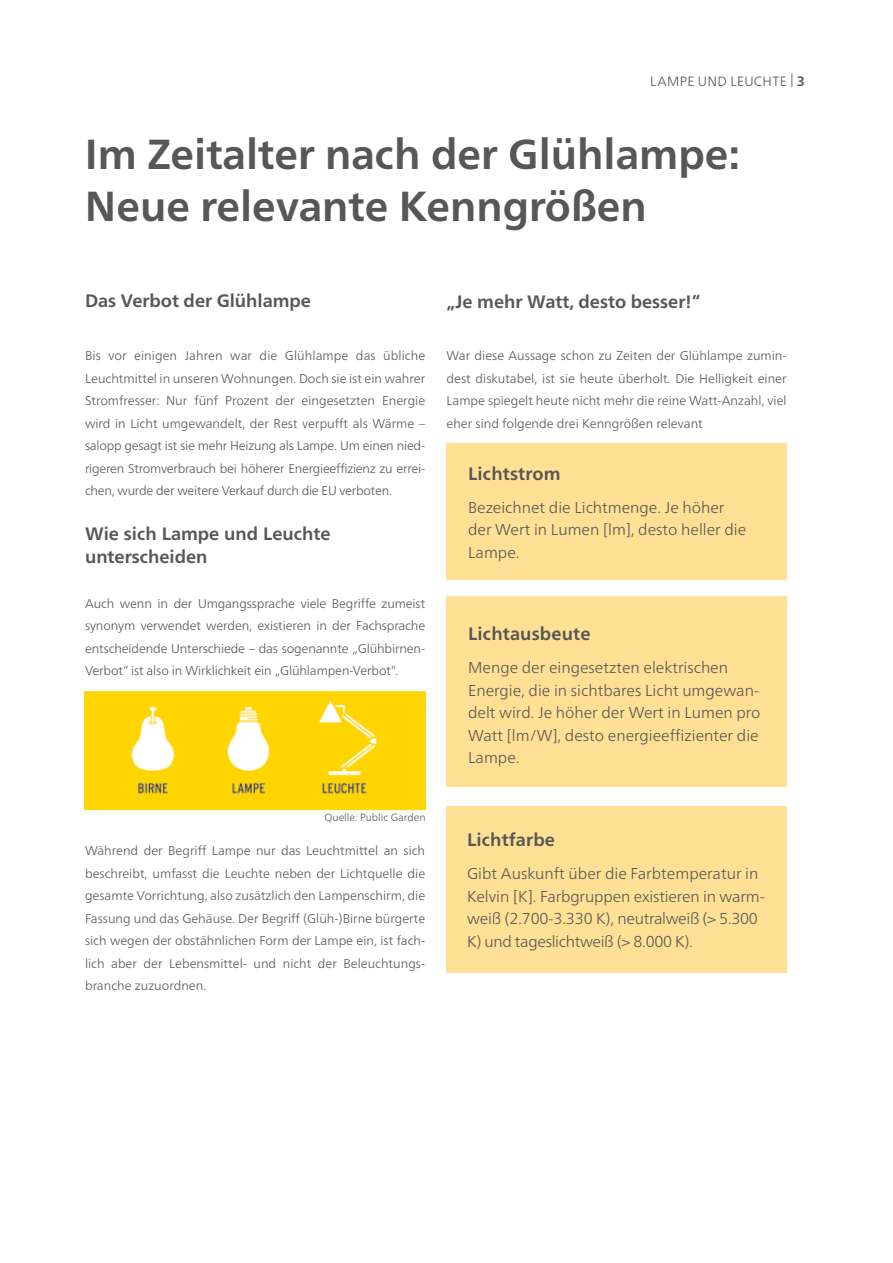
<style>
.page{position:relative;width:893px;height:1263px;background:#fff}
.page>*{position:absolute;margin:0;border:0;box-sizing:border-box;transform-origin:0 0}
.t1{font:700 42px/52.5px "Frutiger Neue LT Pro";color:#575756}
.t2{font:700 18px/22.5px "Frutiger Neue LT Pro";color:#575756}
.t3{font:300 15.75px/22.5px "Frutiger Neue LT Pro";color:#575756}
.t4{font:300 13.5px "Frutiger Neue LT Pro";letter-spacing:.025em;color:#575756}
.t5{font:300 12.75px/22.5px "Frutiger Neue LT Pro";letter-spacing:-.01em;color:#575756;text-align:justify}
.t6{font:300 10.5px "Frutiger Neue LT Pro";color:#575756}
.s1{font-weight:700}
</style>
<div class="page">
<div style="left:446px;top:443px;width:341px;height:137px;background:#ffe095"></div>
<div style="left:446px;top:596px;width:341px;height:191px;background:#ffe095"></div>
<div style="left:446px;top:806px;width:341px;height:167px;background:#ffe095"></div>
<img style="left:85px;top:692px;width:341px;height:118px">
<p class="t4" style="left:650px;top:73px;width:156px">LAMPE UND LEUCHTE | <span class="s1">3</span></p>
<h1 class="t1" style="left:85px;top:127px;width:657px">Im Zeitalter nach der Glühlampe:<br>Neue relevante Kenngrößen</h1>
<h2 class="t2" style="left:85px;top:289px;width:228px">Das Verbot der Glühlampe</h2>
<p class="t5" style="left:85px;top:344px;width:342px">Bis vor einigen Jahren war die Glühlampe das übliche Leuchtmittel in unseren Wohnungen. Doch sie ist ein wahrer Stromfresser: Nur fünf Prozent der eingesetzten Energie wird in Licht umgewandelt, der Rest verpufft als Wärme – salopp gesagt ist sie mehr Heizung als Lampe. Um einen nied&shy;rigeren Stromverbrauch bei höherer Energieeffizienz zu errei&shy;chen, wurde der weitere Verkauf durch die EU verboten.</p>
<h2 class="t2" style="left:85px;top:522px;width:247px">Wie sich Lampe und Leuchte unterscheiden</h2>
<p class="t5" style="left:85px;top:592px;width:342px">Auch wenn in der Umgangssprache viele Begriffe zumeist synonym verwendet werden, existieren in der Fachsprache entscheidende Unterschiede – das sogenannte „Glühbirnen-Verbot“ ist also in Wirklichkeit ein „Glühlampen-Verbot“.</p>
<p class="t6" style="left:324px;top:811px;width:103px">Quelle: Public Garden</p>
<p class="t5" style="left:85px;top:839px;width:342px">Während der Begriff Lampe nur das Leuchtmittel an sich beschreibt, umfasst die Leuchte neben der Lichtquelle die gesamte Vorrichtung, also zusätzlich den Lampenschirm, die Fassung und das Gehäuse. Der Begriff (Glüh-)Birne bürgerte sich wegen der obstähnlichen Form der Lampe ein, ist fach&shy;lich aber der Lebensmittel- und nicht der Beleuchtungs&shy;branche zuzuordnen.</p>
<h2 class="t2" style="left:446px;top:290px;width:255px">„Je mehr Watt, desto besser!“</h2>
<p class="t5" style="left:446px;top:344px;width:342px">War diese Aussage schon zu Zeiten der Glühlampe zumin&shy;dest diskutabel, ist sie heute überholt. Die Helligkeit einer Lampe spiegelt heute nicht mehr die reine Watt-Anzahl, viel eher sind folgende drei Kenngrößen relevant</p>
<h2 class="t2" style="left:468px;top:462px;width:94px">Lichtstrom</h2>
<p class="t3" style="left:468px;top:496px;width:280px">Bezeichnet die Lichtmenge. Je höher der Wert in Lumen [lm], desto heller die<br>Lampe.</p>
<h2 class="t2" style="left:468px;top:622px;width:124px">Lichtausbeute</h2>
<p class="t3" style="left:468px;top:656px;width:294px">Menge der eingesetzten elektrischen Energie, die in sichtbares Licht umgewan&shy;delt wird. Je höher der Wert in Lumen pro Watt [lm/W], desto energieeffizienter die Lampe.</p>
<h2 class="t2" style="left:467px;top:828px;width:90px">Lichtfarbe</h2>
<p class="t3" style="left:467px;top:862px;width:299px">Gibt Auskunft über die Farbtemperatur in Kelvin [K]. Farbgruppen existieren in warm&shy;weiß (2.700-3.330 K), neutralweiß (&gt; 5.300<br>K) und tageslichtweiß (&gt; 8.000 K).</p>
</div>
